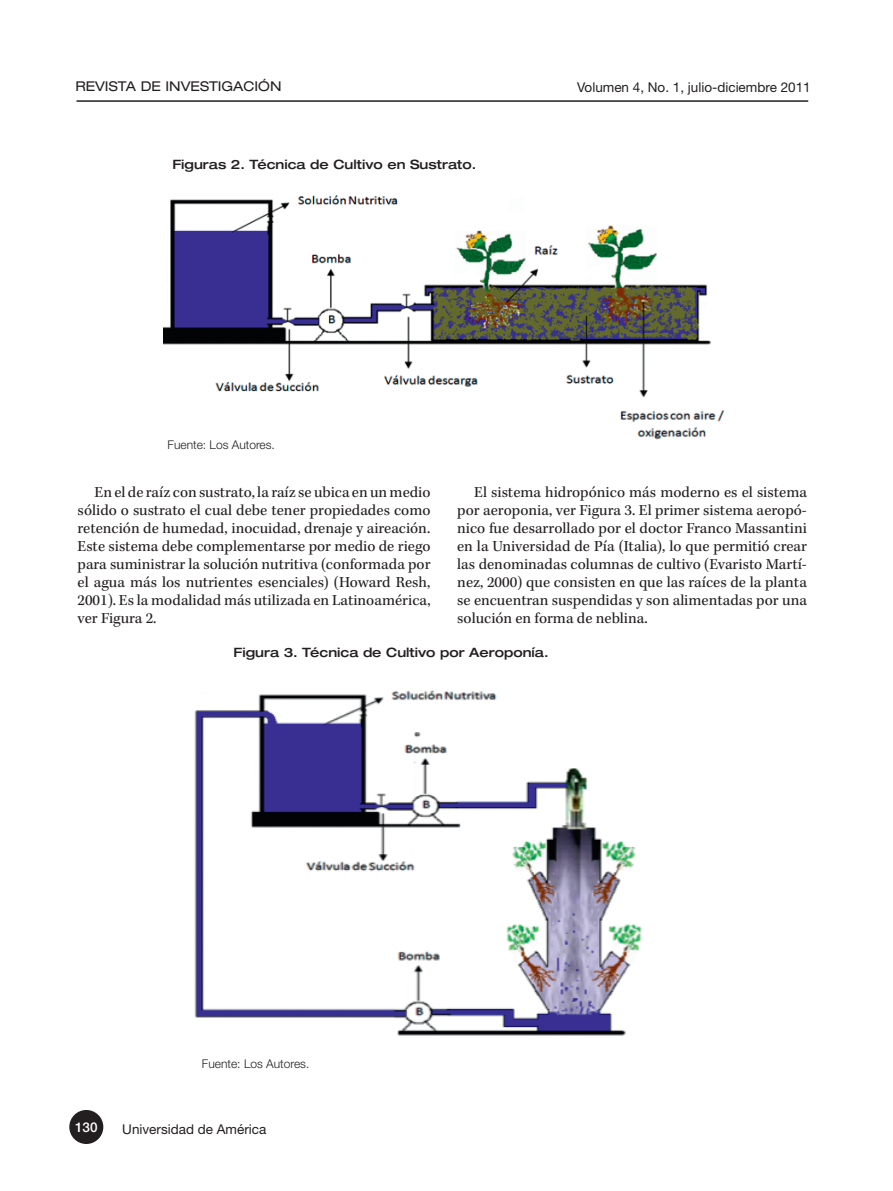
<style>
.page{position:relative;width:893px;height:1191px;background:#fff}
.page>*{position:absolute;margin:0;border:0;box-sizing:border-box;transform-origin:0 0}
.t1{font:15.75px/18px "Kepler Std";color:#231f20;text-align:justify}
.t2{font:13.5px "Helvetica Neue LT Std";color:#231f20}
.t3{font:expanded 13.5px "Helvetica Neue LT Std";color:#231f20}
.t4{font:500 13.5px "Helvetica Neue LT Std";color:#fff}
.t5{font:500 expanded 12.9px "Helvetica Neue LT Std";color:#231f20}
.t6{font:300 12px "Helvetica Neue LT Std";color:#231f20}
</style>
<div class="page">
<div style="left:69px;top:1110px;width:34px;height:34px;background:#231f20;border-radius:50%"></div>
<hr style="left:77px;top:100px;width:731px;height:2px;background:#231f20">
<img style="left:164px;top:195px;width:561px;height:245px">
<img style="left:194px;top:690px;width:448px;height:346px">
<p class="t3" style="left:75px;top:78px;width:208px">REVISTA DE INVESTIGACIÓN</p>
<p class="t2" style="left:577px;top:79px;width:235px">Volumen 4, No. 1, julio-diciembre 2011</p>
<p class="t5" style="left:172px;top:156px;width:305px">Figuras 2. Técnica de Cultivo en Sustrato.</p>
<p class="t6" style="left:168px;top:437px;width:109px">Fuente: Los Autores.</p>
<p class="t1" style="left:78px;top:483px;width:354px;text-indent:17px">En el de raíz con sustrato, la raíz se ubica en un medio sólido o sustrato el cual debe tener propiedades como retención de humedad, inocuidad, drenaje y aireación.<br>Este sistema debe complementarse por medio de riego para suministrar la solución nutritiva (conformada por el agua más los nutrientes esenciales) (Howard Resh, 2001). Es la modalidad más utilizada en Latinoamérica, ver Figura 2.</p>
<p class="t5" style="left:234px;top:644px;width:317px">Figura 3. Técnica de Cultivo por Aeroponía.</p>
<p class="t1" style="left:457px;top:483px;width:351px;text-indent:17px">El sistema hidropónico más moderno es el sistema por aeroponia, ver Figura 3. El primer sistema aeropó&shy;nico fue desarrollado por el doctor Franco Massantini en la Universidad de Pía (Italia), lo que permitió crear las denominadas columnas de cultivo (Evaristo Martí&shy;nez, 2000) que consisten en que las raíces de la planta se encuentran suspendidas y son alimentadas por una solución en forma de neblina.</p>
<p class="t6" style="left:202px;top:1056px;width:109px">Fuente: Los Autores.</p>
<p class="t4" style="left:75px;top:1119px;width:24px">130</p>
<p class="t2" style="left:122px;top:1121px;width:146px">Universidad de América</p>
</div>
